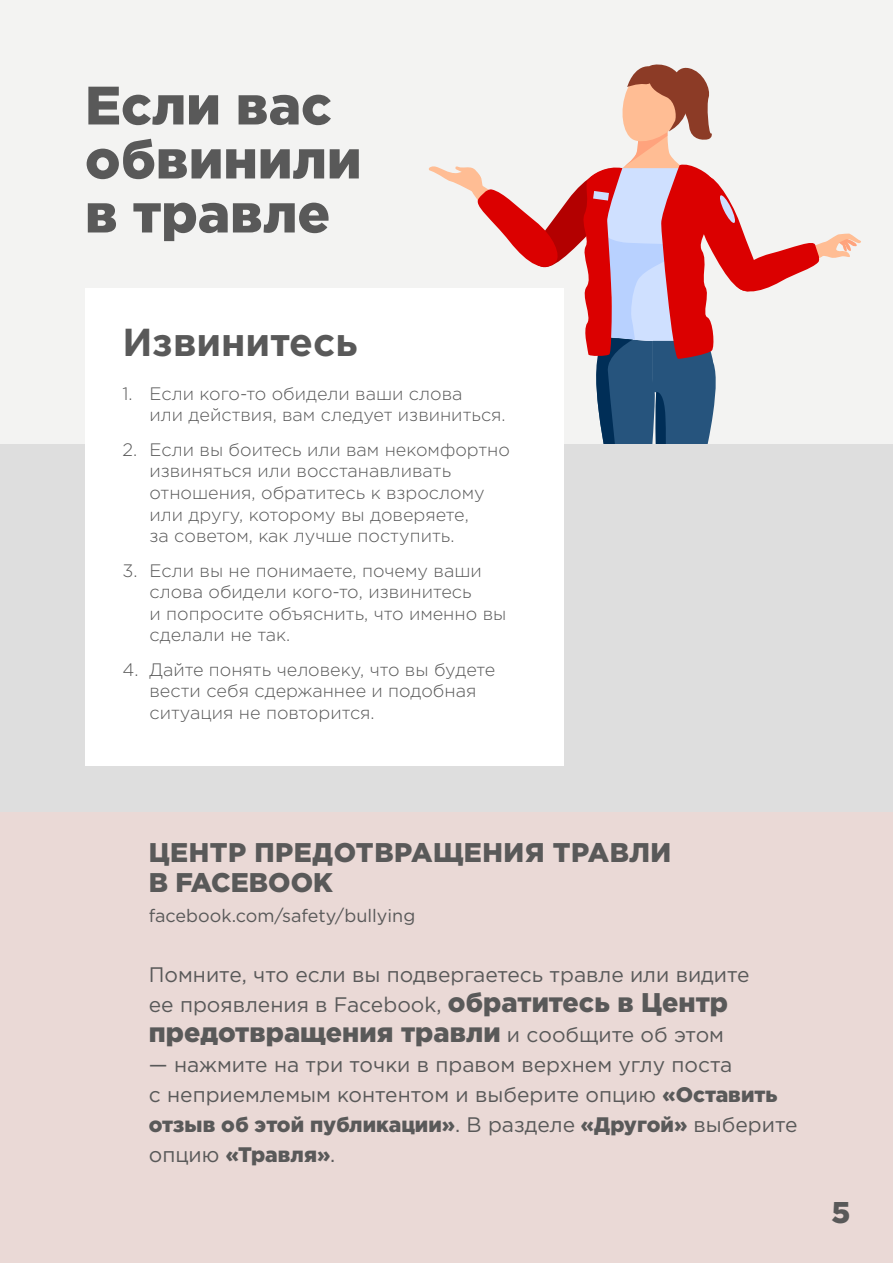
<style>
.page{position:relative;width:893px;height:1263px;background:#f3f3f2}
.page>*{position:absolute;margin:0;border:0;box-sizing:border-box;transform-origin:0 0}
.t1{font:900 54px/54px "Gotham Pro";color:#595959}
.t2{font:700 39px "Gotham Pro";color:#595959}
.t3{font:900 30px "Gotham Pro";color:#595959}
.t4{font:900 27px "Gotham Pro";color:#595959}
.t5{font:900 27px/30px "Gotham Pro";letter-spacing:.02em;color:#595959}
.t6{font:21px/30px "Gotham Pro";color:#595959}
.t7{font:300 18px/21.6px "Gotham Pro";color:#595959}
.t8{font:18px "Gotham Pro";color:#595959}
.s1{font-weight:900;font-size:27px}
.s2{font-weight:400;font-size:21px}
.s3{font-weight:900}
</style>
<div class="page">
<svg style="left:428px;top:64px;width:433px;height:380px"></svg>
<div style="left:0;top:444px;width:893px;height:819px;background:#dedede"></div>
<div style="left:85px;top:288px;width:478px;height:477px;background:#fff"></div>
<div style="left:0;top:812px;width:893px;height:451px;background:#ead9d6"></div>
<h1 class="t1" style="left:85px;top:77px;width:278px">Если вас обвинили в травле</h1>
<h2 class="t2" style="left:123px;top:319px;width:236px">Извинитесь</h2>
<p class="t7" style="left:150px;top:383px;width:358px;text-indent:-27px">1. Если кого‑то обидели ваши слова<br>или действия, вам следует извиниться.</p>
<p class="t7" style="left:150px;top:439px;width:362px;text-indent:-27px">2. Если вы боитесь или вам некомфортно извиняться или восстанавливать отношения, обратитесь к взрослому или другу, которому вы доверяете,<br>за советом, как лучше поступить.</p>
<p class="t7" style="left:150px;top:560px;width:358px;text-indent:-27px">3. Если вы не понимаете, почему ваши слова обидели кого‑то, извинитесь<br>и попросите объяснить, что именно вы сделали не так.</p>
<p class="t7" style="left:150px;top:659px;width:347px;text-indent:-27px">4. Дайте понять человеку, что вы будете вести себя сдержаннее и подобная ситуация не повторится.</p>
<h3 class="t5" style="left:149px;top:837px;width:524px">ЦЕНТР ПРЕДОТВРАЩЕНИЯ ТРАВЛИ<br>В FACEBOOK</h3>
<p class="t8" style="left:149px;top:906px;width:268px">facebook.com/safety/bullying</p>
<p class="t6" style="left:149px;top:959px;width:602px">Помните, что если вы подвергаетесь травле или видите ее проявления в Facebook, <span class="s1">обратитесь в Центр</span></p>
<h3 class="t4" style="left:149px;top:1017px;width:577px">предотвращения травли <span class="s2">и сообщите об этом</span></h3>
<p class="t6" style="left:149px;top:1049px;width:650px">— нажмите на три точки в правом верхнем углу поста<br>с неприемлемым контентом и выберите опцию <span class="s3">«Оставить отзыв об этой публикации»</span>. В разделе <span class="s3">«Другой»</span> выберите опцию <span class="s3">«Травля»</span>.</p>
<h3 class="t3" style="left:831px;top:1194px;width:20px">5</h3>
</div>
